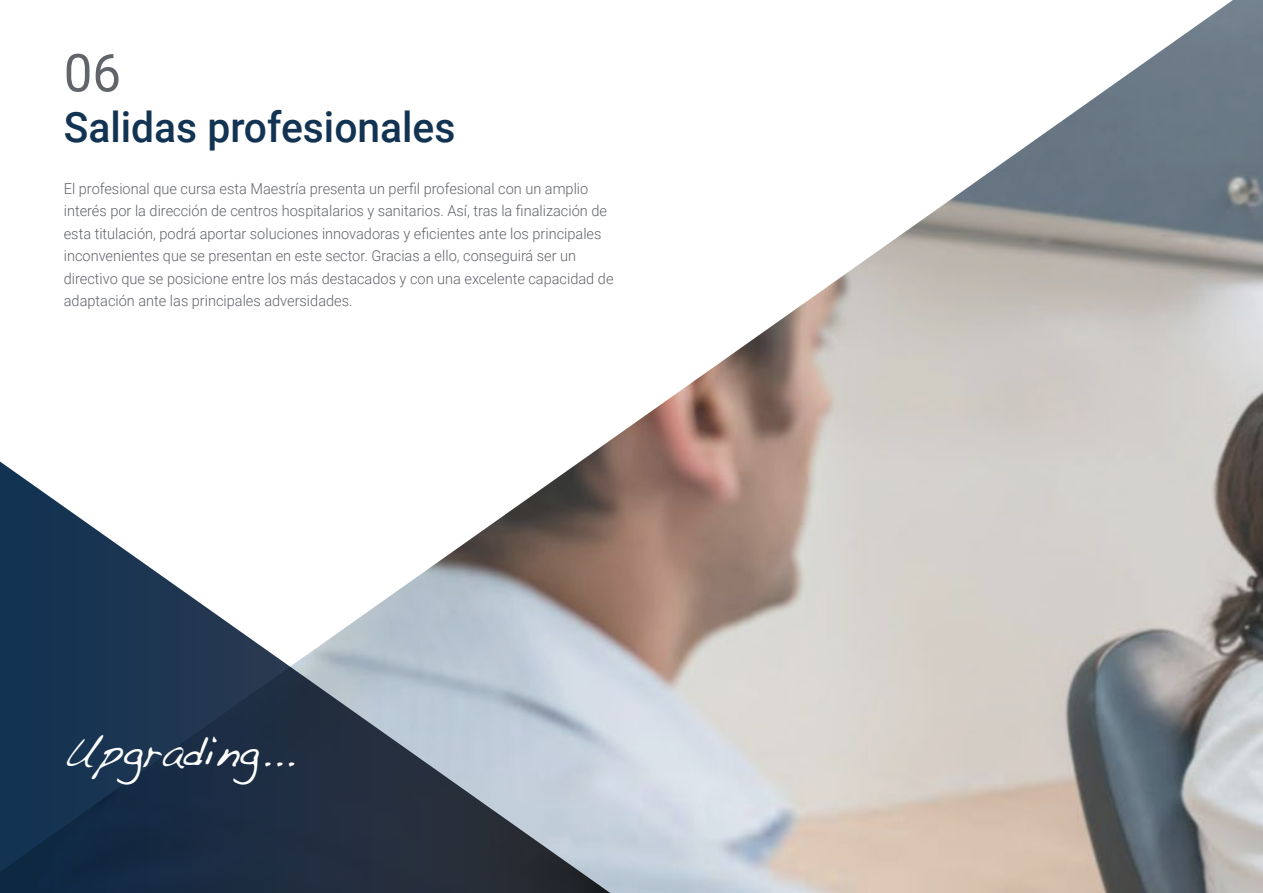
<style>
.page{position:relative;width:1263px;height:893px;background:#fff}
.page>*{position:absolute;margin:0;border:0;box-sizing:border-box;transform-origin:0 0}
.t1{font:52.5px "Roboto";color:#61646a}
.t2{font:45px "Handwriting Dakota";color:#fff}
.t3{font:500 42px "Roboto";color:#123352}
.t4{font:300 15px/22.5px "Roboto";color:#61646a}
</style>
<div class="page">
<img style="left:602px;top:0;width:661px;height:893px">
<svg style="left:0;top:446px;width:640px;height:447px"></svg>
<h1 class="t1" style="left:64px;top:36px;width:59px">06</h1>
<h3 class="t3" style="left:64px;top:98px;width:393px">Salidas profesionales</h3>
<p class="t4" style="left:64px;top:177px;width:551px">El profesional que cursa esta Maestría presenta un perfil profesional con un amplio interés por la dirección de centros hospitalarios y sanitarios. Así, tras la finalización de esta titulación, podrá aportar soluciones innovadoras y eficientes ante los principales inconvenientes que se presentan en este sector. Gracias a ello, conseguirá ser un directivo que se posicione entre los más destacados y con una excelente capacidad de adaptación ante las principales adversidades.</p>
<h2 class="t2" style="left:64px;top:725px;width:232px">Upgrading...</h2>
</div>
